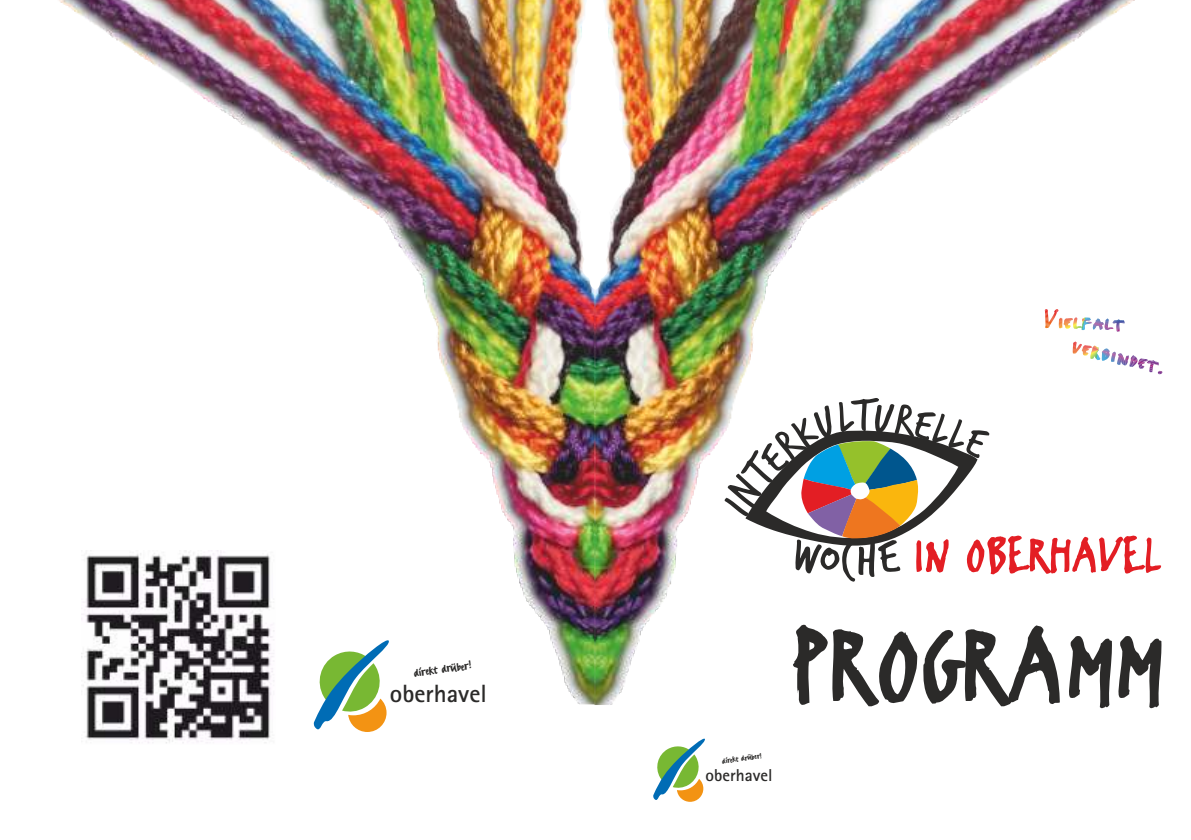
<style>
.page{position:relative;width:1191px;height:840px;background:#fff}
.page>*{position:absolute;margin:0;border:0;box-sizing:border-box;transform-origin:0 0}
.t1{font:120.4px "FF Erikrighthand";color:#2b2a29}
.t2{font:55px "FF Erikrighthand";color:#e31e24}
.t3{font:700 25px "Rotis Sans Serif";color:#2b2a29}
.t4{font:700 17.2px "Rotis Sans Serif";color:#2b2a29}
.t5{font:14.2px "FF Erikrighthand";color:#2b2a29}
.t6{font:9.8px "FF Erikrighthand";color:#2b2a29}
</style>
<div class="page">
<img style="left:59px;top:0;width:1104px;height:704px">
<img style="left:81px;top:549px;width:194px;height:194px">
<svg style="left:313px;top:636px;width:77px;height:95px"></svg>
<svg style="left:653px;top:738px;width:52px;height:63px"></svg>
<svg style="left:1044px;top:309px;width:80px;height:22px"></svg>
<svg style="left:1072px;top:341px;width:90px;height:33px"></svg>
<svg style="left:724px;top:397px;width:265px;height:184px"></svg>
<p class="t5" style="left:413px;top:666px;width:59px;rotate:-8deg">direkt drüber!</p>
<h3 class="t3" style="left:390px;top:682px;width:99px">oberhavel</h3>
<p class="t6" style="left:721px;top:756px;width:41px;rotate:-8deg">direkt drüber!</p>
<p class="t4" style="left:705px;top:767px;width:68px">oberhavel</p>
<h2 class="t2" style="left:913px;top:533px;width:249px">IN OBERHAVEL</h2>
<h1 class="t1" style="left:791px;top:618px;width:374px">PROGRAMM</h1>
</div>
